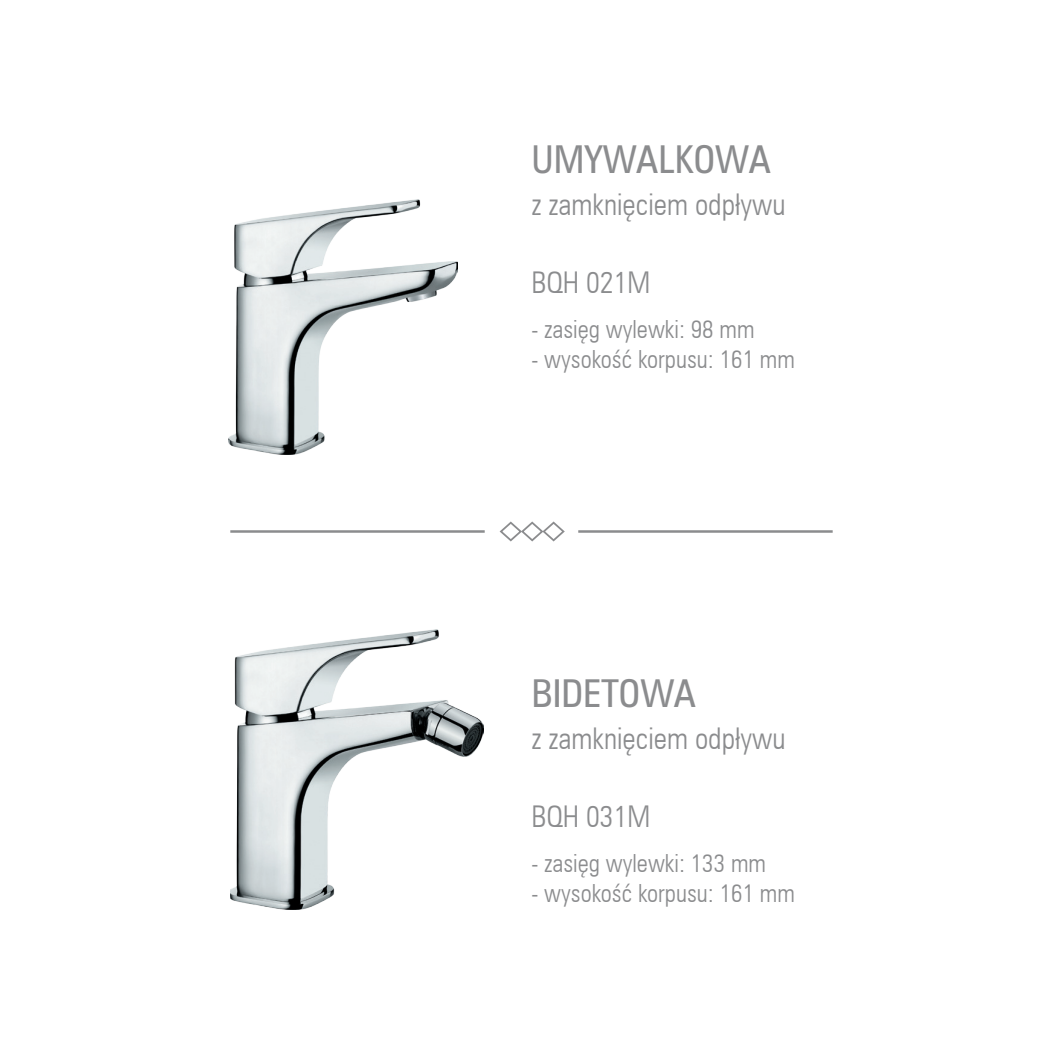
<style>
.page{position:relative;width:1063px;height:1063px;background:#fff}
.page>*{position:absolute;margin:0;border:0;box-sizing:border-box;transform-origin:0 0}
.t1{font:35px "Zurich Cn PL";letter-spacing:-.03em;color:#8b8c8e}
.t2{font:30px "Zurich Lt Cn AT";color:#8b8c8e}
.t3{font:25px "Zurich Lt Cn AT";color:#8b8c8e}
</style>
<div class="page">
<img style="left:229px;top:200px;width:228px;height:254px">
<img style="left:230px;top:629px;width:254px;height:281px">
<svg style="left:499px;top:521px;width:66px;height:21px"></svg>
<hr style="left:578px;top:530px;width:255px;height:3px;background:#8b8c8e">
<hr style="left:230px;top:530px;width:255px;height:3px;background:#8b8c8e">
<h1 class="t1" style="left:531px;top:136px;width:241px">UMYWALKO WA</h1>
<p class="t2" style="left:531px;top:187px;width:256px">z zamknięciem odpływu</p>
<p class="t2" style="left:531px;top:265px;width:120px">BQH 021M</p>
<p class="t3" style="left:531px;top:314px;width:225px">- zasięg wylewki: 98 mm</p>
<p class="t3" style="left:531px;top:344px;width:265px">- wysokość korpusu: 161 mm</p>
<h1 class="t1" style="left:531px;top:670px;width:39px">BIDETO</h1>
<h1 class="t1" style="left:640px;top:670px;width:57px">WA</h1>
<p class="t2" style="left:531px;top:721px;width:256px">z zamknięciem odpływu</p>
<p class="t2" style="left:531px;top:799px;width:120px">BQH 031M</p>
<p class="t3" style="left:531px;top:848px;width:236px">- zasięg wylewki: 133 mm</p>
<p class="t3" style="left:531px;top:878px;width:265px">- wysokość korpusu: 161 mm</p>
</div>
